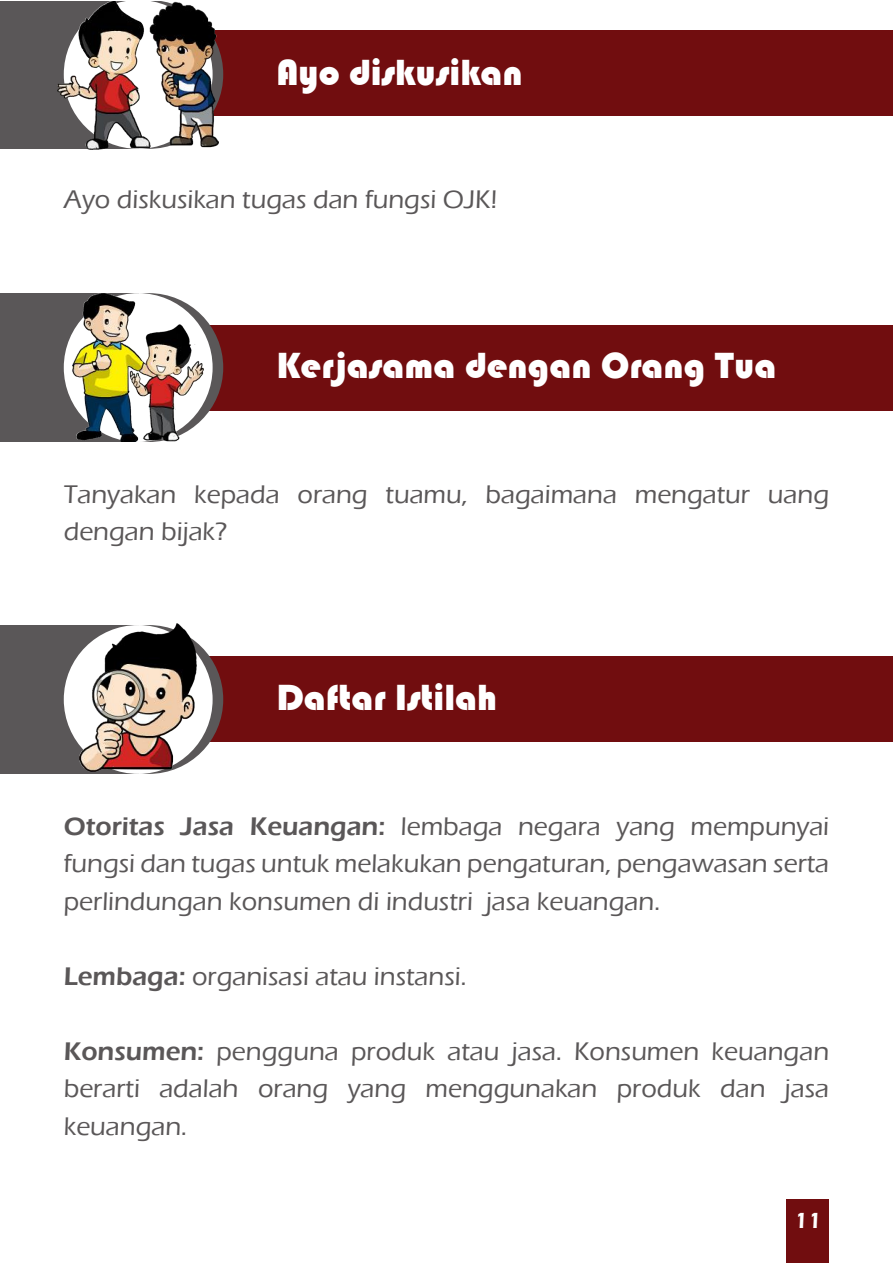
<style>
.page{position:relative;width:893px;height:1263px;background:#fff}
.page>*{position:absolute;margin:0;border:0;box-sizing:border-box;transform-origin:0 0}
.t1{font:37.5px "Bauhaus 93";color:#fff}
.t2{font:500 26.25px/37.5px "Eras ITC";color:#5a5758;text-align:justify}
.t3{font:600 22.5px "Eras ITC";color:#fff}
.s1{font-weight:600}
</style>
<div class="page">
<div style="left:138px;top:31px;width:754px;height:85px;background:#710d0f"></div>
<div style="left:0;top:1px;width:138px;height:148px;background:#5a5758"></div>
<svg style="left:219px;top:30px;width:4px;height:69px"></svg>
<img style="left:58px;top:1px;width:161px;height:149px">
<div style="left:138px;top:325px;width:754px;height:85px;background:#710d0f"></div>
<div style="left:0;top:293px;width:138px;height:149px;background:#5a5758"></div>
<div style="left:74px;top:293px;width:149px;height:149px;background:#5a5758;border-radius:50%"></div>
<div style="left:64px;top:293px;width:149px;height:149px;background:#fff;border-radius:50%"></div>
<img style="left:73px;top:293px;width:131px;height:149px">
<div style="left:138px;top:657px;width:754px;height:85px;background:#710d0f"></div>
<div style="left:0;top:625px;width:138px;height:149px;background:#5a5758"></div>
<div style="left:74px;top:625px;width:149px;height:149px;background:#5a5758;border-radius:50%"></div>
<div style="left:64px;top:625px;width:149px;height:149px;background:#fff;border-radius:50%"></div>
<img style="left:80px;top:623px;width:117px;height:149px">
<div style="left:787px;top:1199px;width:42px;height:64px;background:#710d0f"></div>
<h1 class="t1" style="left:276px;top:51px;width:248px">Ayo diskusikan</h1>
<p class="t2" style="left:64px;top:181px;width:435px">Ayo diskusikan tugas dan fungsi OJK!</p>
<h1 class="t1" style="left:276px;top:344px;width:501px">Kerjasama dengan Orang Tua</h1>
<p class="t2" style="left:64px;top:475px;width:767px">Tanyakan kepada orang tuamu, bagaimana mengatur uang dengan bijak?</p>
<h1 class="t1" style="left:276px;top:676px;width:222px">Daftar Istilah</h1>
<p class="t2" style="left:64px;top:808px;width:767px"><span class="s1">Otoritas Jasa Keuangan:</span> lembaga negara yang mempunyai fungsi dan tugas untuk melakukan pengaturan, pengawasan serta perlindungan konsumen di industri jasa keuangan.</p>
<p class="t2" style="left:64px;top:958px;width:404px"><span class="s1">Lembaga:</span> organisasi atau instansi.</p>
<p class="t2" style="left:64px;top:1033px;width:767px"><span class="s1">Konsumen:</span> pengguna produk atau jasa. Konsumen keuangan berarti adalah orang yang menggunakan produk dan jasa keuangan.</p>
<p class="t3" style="left:794px;top:1208px;width:29px">11</p>
</div>
